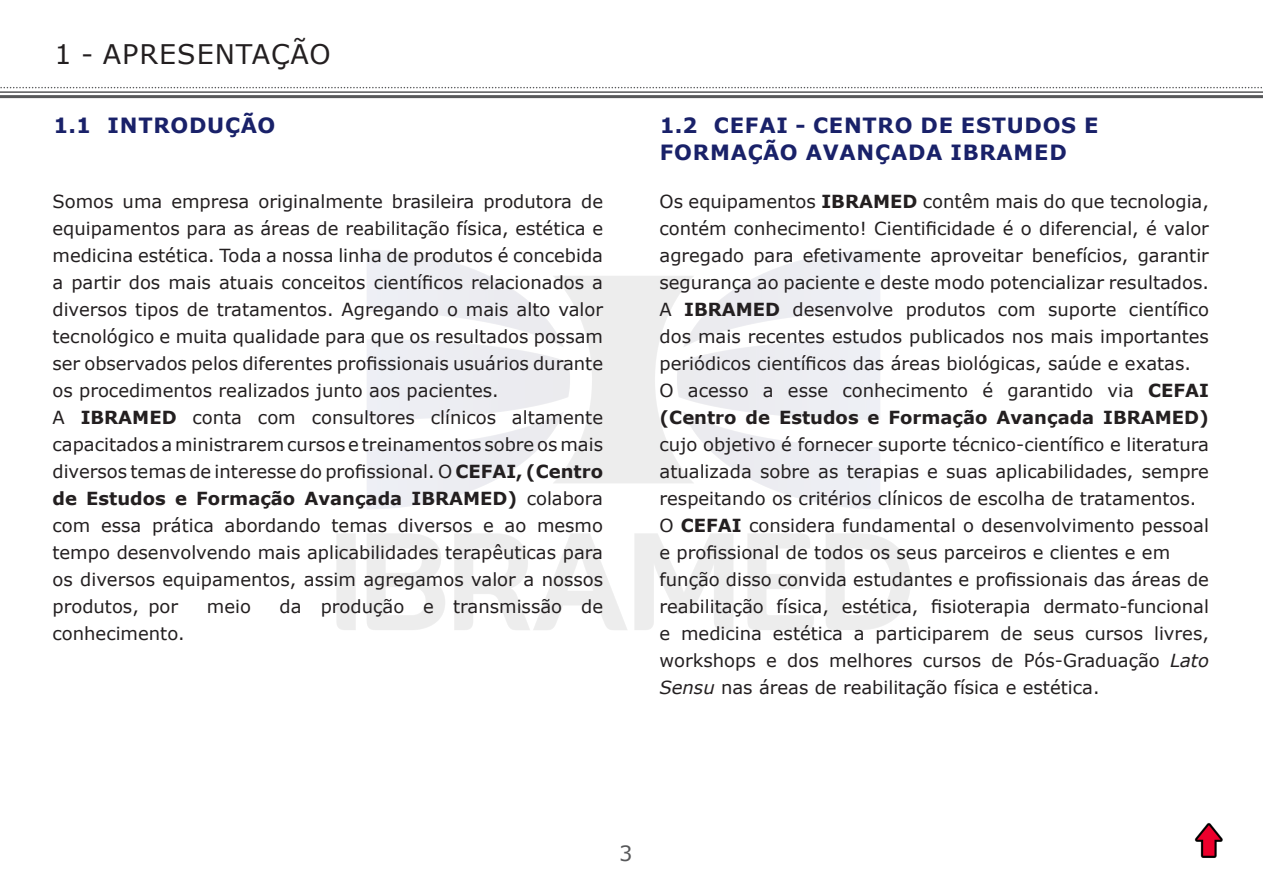
<style>
.page{position:relative;width:1263px;height:893px;background:#fff}
.page>*{position:absolute;margin:0;border:0;box-sizing:border-box;transform-origin:0 0}
.t1{font:27px "Verdana";letter-spacing:.035em;color:#231f20}
.t2{font:700 21px/27px "Verdana";letter-spacing:.035em;color:#192169}
.t3{font:21px "Verdana";color:#57585a}
.Texto{font:18px/27px "Verdana";color:#231f20;text-align:justify}
.s1{font-weight:700}
.s2{font-style:italic}
</style>
<div class="page">
<svg style="left:0;top:87px;width:1262px;height:1px"></svg>
<hr style="left:0;top:91px;width:1263px;height:2px;background:#57585a">
<hr style="left:0;top:95px;width:1263px;height:3px;background:#57585a">
<img style="left:1194px;top:823px;width:29px;height:35px">
<p class="t1" style="left:54px;top:36px;width:278px">1 - APRESENTAÇÃO</p>
<p class="t2" style="left:54px;top:111px;width:223px">1.1 INTRODUÇÃO</p>
<p class="t2" style="left:660px;top:111px;width:440px">1.2 CEFAI - CENTRO DE ESTUDOS E<br>FORMAÇÃO AVANÇADA IBRAMED</p>
<p class="Texto" style="left:52px;top:188px;width:552px">Somos uma empresa originalmente brasileira produtora de equipamentos para as áreas de reabilitação física, estética e medicina estética. Toda a nossa linha de produtos é concebida a partir dos mais atuais conceitos científicos relacionados a diversos tipos de tratamentos. Agregando o mais alto valor tecnológico e muita qualidade para que os resultados possam ser observados pelos diferentes profissionais usuários durante os procedimentos realizados junto aos pacientes.</p>
<p class="Texto" style="left:52px;top:404px;width:552px">A <span class="s1">IBRAMED</span> conta com consultores clínicos altamente capacitados a ministrarem cursos e treinamentos sobre os mais diversos temas de interesse do profissional. O <span class="s1">CEFAI, (Centro de Estudos e Formação Avançada IBRAMED)</span> colabora com essa prática abordando temas diversos e ao mesmo tempo desenvolvendo mais aplicabilidades terapêuticas para os diversos equipamentos, assim agregamos valor a nossos produtos, por</p>
<p class="Texto" style="left:207px;top:593px;width:46px">meio</p>
<p class="Texto" style="left:280px;top:593px;width:325px">da produção e transmissão de</p>
<p class="Texto" style="left:52px;top:620px;width:134px">conhecimento.</p>
<p class="Texto" style="left:659px;top:188px;width:551px">Os equipamentos <span class="s1">IBRAMED</span> contêm mais do que tecnologia, contém conhecimento! Cientificidade é o diferencial, é valor agregado para efetivamente aproveitar benefícios, garantir segurança ao paciente e deste modo potencializar resultados.</p>
<p class="Texto" style="left:659px;top:296px;width:551px">A <span class="s1">IBRAMED</span> desenvolve produtos com suporte científico dos mais recentes estudos publicados nos mais importantes periódicos científicos das áreas biológicas, saúde e exatas.</p>
<p class="Texto" style="left:659px;top:377px;width:551px">O acesso a esse conhecimento é garantido via <span class="s1">CEFAI (Centro de Estudos e Formação Avançada IBRAMED) </span>cujo objetivo é fornecer suporte técnico-científico e literatura atualizada sobre as terapias e suas aplicabilidades, sempre respeitando os critérios clínicos de escolha de tratamentos.</p>
<p class="Texto" style="left:659px;top:512px;width:551px">O <span class="s1">CEFAI</span> considera fundamental o desenvolvimento pessoal e profissional de todos os seus parceiros e clientes e em</p>
<p class="Texto" style="left:659px;top:566px;width:551px">função disso convida estudantes e profissionais das áreas de reabilitação física, estética, fisioterapia dermato-funcional e medicina estética a participarem de seus cursos livres, workshops e dos melhores cursos de Pós-Graduação <span class="s2">Lato Sensu</span> nas áreas de reabilitação física e estética.</p>
<p class="t3" style="left:619px;top:839px;width:15px">3</p>
</div>
